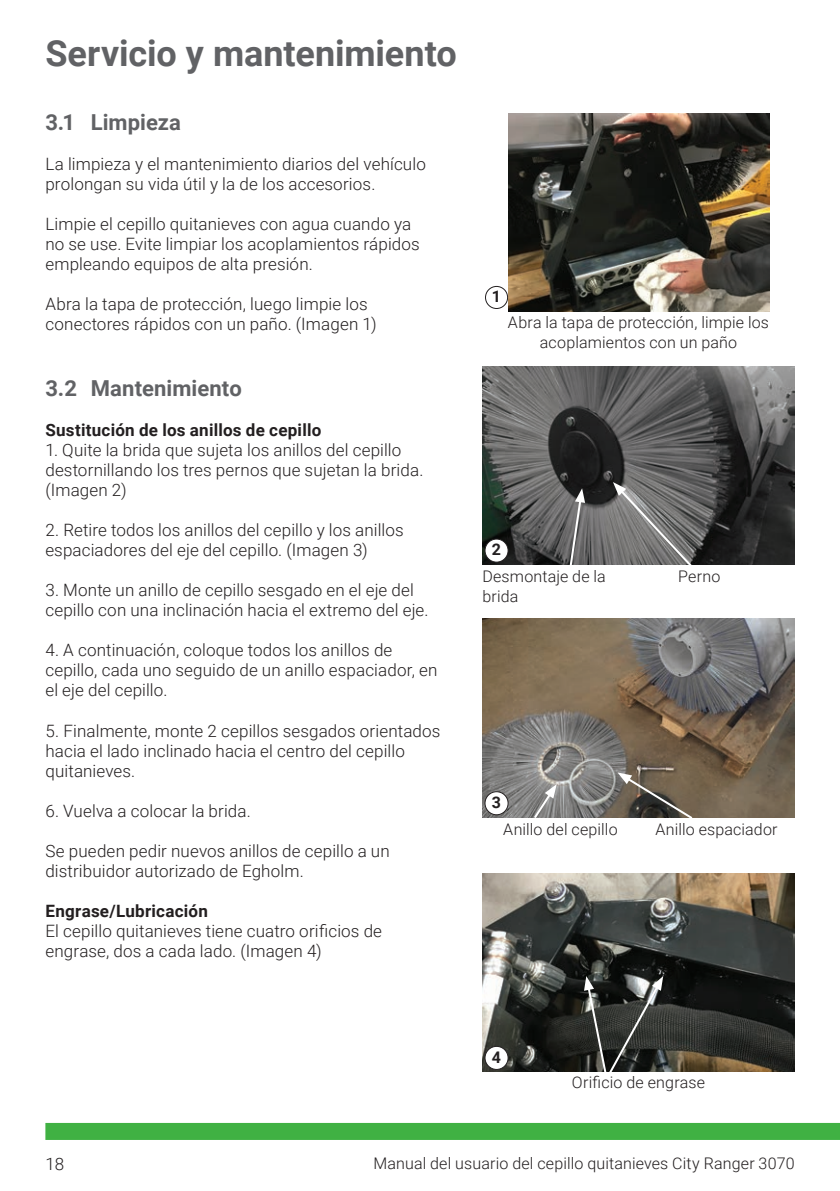
<style>
.page{position:relative;width:840px;height:1191px;background:#fff}
.page>*{position:absolute;margin:0;border:0;box-sizing:border-box;transform-origin:0 0}
.t1{font:700 36px "Roboto";color:#616265}
.t2{font:700 22px "Roboto";color:#616265}
.t3{font:300 17px/20px "Roboto";letter-spacing:.005em;color:#231f20}
.t4{font:700 17px "Roboto";letter-spacing:.015em;color:#231f20}
.t5{font:300 16px/20px "Roboto";letter-spacing:.01em;color:#231f20}
.t6{font:700 16px "Roboto";color:#231f20}
</style>
<div class="page">
<div style="left:45px;top:1123px;width:794px;height:17px;background:#40b143"></div>
<img style="left:482px;top:366px;width:312px;height:198px">
<img style="left:508px;top:113px;width:260px;height:199px">
<img style="left:482px;top:619px;width:312px;height:198px">
<svg style="left:612px;top:482px;width:82px;height:83px;background:#7b7a7a"></svg>
<svg style="left:567px;top:488px;width:17px;height:77px"></svg>
<svg style="left:532px;top:784px;width:24px;height:34px"></svg>
<svg style="left:617px;top:772px;width:77px;height:46px;background:#685e51"></svg>
<img style="left:482px;top:873px;width:312px;height:198px">
<div style="left:484px;top:539px;width:24px;height:23px;background:#fff;border-radius:50%"></div>
<div style="left:484px;top:538px;width:24px;height:24px;border:1px solid #231f20;border-radius:50%"></div>
<div style="left:484px;top:791px;width:24px;height:23px;background:#fff;border-radius:50%"></div>
<div style="left:484px;top:791px;width:24px;height:24px;border:1px solid #231f20;border-radius:50%"></div>
<div style="left:484px;top:1046px;width:24px;height:23px;background:#fff;border-radius:50%"></div>
<div style="left:484px;top:1045px;width:24px;height:25px;border:1px solid #231f20;border-radius:50%"></div>
<div style="left:484px;top:286px;width:24px;height:23px;border:1px solid #231f20;border-radius:50%"></div>
<svg style="left:583px;top:976px;width:79px;height:96px;background:#424441"></svg>
<h1 class="t1" style="left:45px;top:28px;width:413px">Servicio y mantenimiento</h1>
<p class="t2" style="left:45px;top:107px;width:137px">3.1 Limpieza</p>
<p class="t3" style="left:45px;top:153px;width:382px">La limpieza y el mantenimiento diarios del vehículo prolongan su vida útil y la de los accesorios.</p>
<p class="t3" style="left:45px;top:213px;width:376px">Limpie el cepillo quitanieves con agua cuando ya no se use. Evite limpiar los acoplamientos rápidos empleando equipos de alta presión.</p>
<p class="t3" style="left:45px;top:293px;width:332px">Abra la tapa de protección, luego limpie los conectores rápidos con un paño. (Imagen 1)</p>
<p class="t2" style="left:45px;top:373px;width:198px">3.2 Mantenimiento</p>
<p class="t4" style="left:45px;top:418px;width:277px">Sustitución de los anillos de cepillo</p>
<p class="t3" style="left:45px;top:440px;width:379px">1. Quite la brida que sujeta los anillos del cepillo destornillando los tres pernos que sujetan la brida. (Imagen 2)</p>
<p class="t3" style="left:45px;top:520px;width:360px">2. Retire todos los anillos del cepillo y los anillos espaciadores del eje del cepillo. (Imagen 3)</p>
<p class="t3" style="left:45px;top:580px;width:384px">3. Monte un anillo de cepillo sesgado en el eje del cepillo con una inclinación hacia el extremo del eje.</p>
<p class="t3" style="left:45px;top:640px;width:393px">4. A continuación, coloque todos los anillos de cepillo, cada uno seguido de un anillo espaciador, en el eje del cepillo.</p>
<p class="t3" style="left:45px;top:720px;width:396px">5. Finalmente, monte 2 cepillos sesgados orientados hacia el lado inclinado hacia el centro del cepillo quitanieves.</p>
<p class="t3" style="left:45px;top:800px;width:207px">6. Vuelva a colocar la brida.</p>
<p class="t3" style="left:45px;top:840px;width:345px">Se pueden pedir nuevos anillos de cepillo a un distribuidor autorizado de Egholm.</p>
<p class="t4" style="left:45px;top:898px;width:164px">Engrase/Lubricación</p>
<p class="t3" style="left:45px;top:920px;width:338px">El cepillo quitanieves tiene cuatro orificios de engrase, dos a cada lado. (Imagen 4)</p>
<p class="t6" style="left:491px;top:285px;width:11px">1</p>
<p class="t5" style="left:507px;top:312px;width:262px;text-align:center">Abra la tapa de protección, limpie los acoplamientos con un paño</p>
<p class="t6" style="left:491px;top:538px;width:11px">2</p>
<p class="t5" style="left:482px;top:565px;width:125px">Desmontaje de la brida</p>
<p class="t5" style="left:677px;top:565px;width:44px">Perno</p>
<p class="t6" style="left:491px;top:791px;width:11px">3</p>
<p class="t5" style="left:503px;top:819px;width:116px">Anillo del cepillo</p>
<p class="t5" style="left:655px;top:819px;width:124px">Anillo espaciador</p>
<p class="t6" style="left:491px;top:1045px;width:11px">4</p>
<p class="t5" style="left:571px;top:1071px;width:134px">Orificio de engrase</p>
<p class="t3" style="left:45px;top:1153px;width:20px">18</p>
<p class="t5" style="left:373px;top:1152px;width:422px">Manual del usuario del cepillo quitanieves City Ranger 3070</p>
</div>
